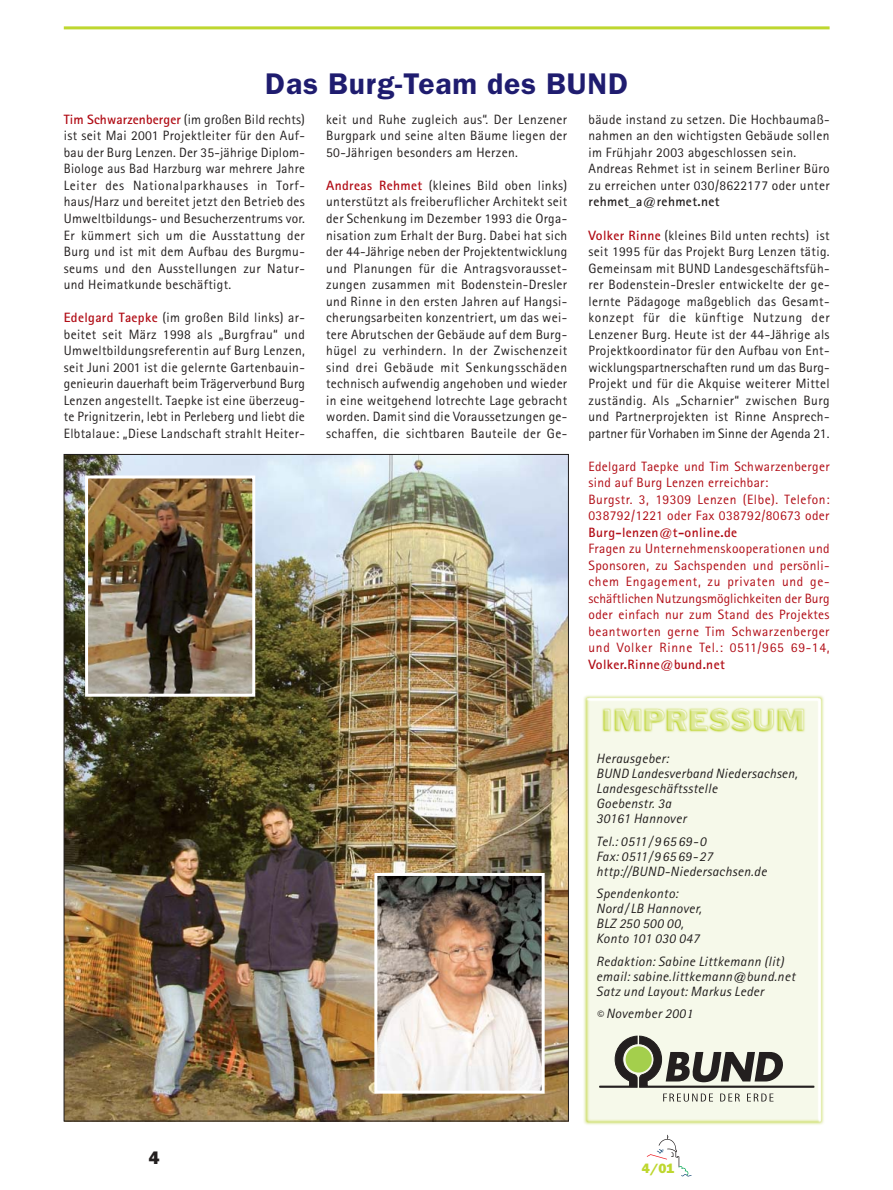
<style>
.page{position:relative;width:893px;height:1190px;background:#fff}
.page>*{position:absolute;margin:0;border:0;box-sizing:border-box;transform-origin:0 0}
.t1{font:600 30px "Franklin Gothic";letter-spacing:.03em;color:#1f1c6f}
.t2{font:800 18px "Franklin Gothic";color:#231f1f}
.t3{font:13.5px/16.5px "Rotis Sans Serif";letter-spacing:.025em;color:#231f1f;text-align:justify}
.t4{font:13.5px/16.5px "Rotis Sans Serif";letter-spacing:.025em;color:#b10d16}
.t5{font:italic 13.5px/15px "Rotis Sans Serif";letter-spacing:.025em;color:#231f1f}
.t6{font:700 13.5px "Rotis Sans Serif";letter-spacing:.025em;color:#b10d16}
.t7{font:700 13.5px "Rotis Sans Serif";letter-spacing:.025em;color:#231f1f}
.t8{font:800 13.5px "Franklin Gothic";color:#bed72f}
.s1{font-weight:700;color:#b10d16}
.s2{font-family:"Rotis Serif"}
</style>
<div class="page">
<svg style="left:646px;top:1134px;width:45px;height:42px"></svg>
<hr style="left:64px;top:26px;width:765px;height:3px;background:#bed72f">
<img style="left:583px;top:695px;width:241px;height:430px">
<img style="left:66px;top:456px;width:500px;height:663px">
<img style="left:89px;top:479px;width:162px;height:213px">
<div style="left:85px;top:475px;width:170px;height:221px;border:3px solid #fff"></div>
<img style="left:378px;top:877px;width:162px;height:212px">
<div style="left:374px;top:873px;width:170px;height:220px;border:3px solid #fff"></div>
<svg style="left:599px;top:1035px;width:215px;height:52px;background:#afb2a2"></svg>
<svg style="left:663px;top:1093px;width:50px;height:8px"></svg>
<svg style="left:720px;top:1093px;width:19px;height:8px"></svg>
<svg style="left:747px;top:1093px;width:26px;height:8px"></svg>
<h1 class="t1" style="left:265px;top:74px;width:364px">Das Burg-Team des BUND</h1>
<p class="t3" style="left:64px;top:112px;width:242px"><span class="s1">Tim Schwarzenberger</span> (im großen Bild rechts) ist seit Mai 2001 Projektleiter für den Auf&shy;bau der Burg Lenzen. Der 35-jährige Diplom-Biologe aus Bad Harzburg war mehrere Jahre Leiter des Nationalparkhauses in Torf&shy;haus/Harz und bereitet jetzt den Betrieb des Umweltbildungs- und Besucherzentrums vor.<br>Er kümmert sich um die Ausstattung der Burg und ist mit dem Aufbau des Burgmu&shy;seums und den Ausstellungen zur Natur&shy;und Heimatkunde beschäftigt.</p>
<p class="t3" style="left:64px;top:310px;width:242px"><span class="s1">Edelgard Taepke</span> (im großen Bild links) ar&shy;beitet seit März 1998 als „Burgfrau“ und Umweltbildungsreferentin auf Burg Lenzen, seit Juni 2001 ist die gelernte Gartenbauin&shy;genieurin dauerhaft beim Trägerverbund Burg Lenzen angestellt. Taepke ist eine überzeug&shy;te Prignitzerin, lebt in Perleberg und liebt die Elbtalaue: „Diese Landschaft strahlt Heiter-</p>
<p class="t3" style="left:326px;top:112px;width:242px">keit und Ruhe zugleich aus“. Der Lenzener Burgpark und seine alten Bäume liegen der 50-Jährigen besonders am Herzen.</p>
<p class="t3" style="left:326px;top:178px;width:242px"><span class="s1">Andreas Rehmet</span> (kleines Bild oben links) unterstützt als freiberuflicher Architekt seit der Schenkung im Dezember 1993 die Orga&shy;nisation zum Erhalt der Burg. Dabei hat sich der 44-Jährige neben der Projektentwicklung und Planungen für die Antragsvorausset&shy;zungen zusammen mit Bodenstein-Dresler und Rinne in den ersten Jahren auf Hangsi&shy;cherungsarbeiten konzentriert, um das wei&shy;tere Abrutschen der Gebäude auf dem Burg&shy;hügel zu verhindern. In der Zwischenzeit sind drei Gebäude mit Senkungsschäden technisch aufwendig angehoben und wieder in eine weitgehend lotrechte Lage gebracht worden. Damit sind die Voraussetzungen ge&shy;schaffen, die sichtbaren Bauteile der Ge-</p>
<p class="t3" style="left:588px;top:112px;width:242px;text-align:left">bäude instand zu setzen. Die Hochbaumaß&shy;nahmen an den wichtigsten Gebäude sollen im Frühjahr 2003 abgeschlossen sein.<br>Andreas Rehmet ist in seinem Berliner Büro zu erreichen unter 030/8622177 oder unter</p>
<p class="t7" style="left:588px;top:197px;width:132px">rehmet_a@rehmet.net</p>
<p class="t3" style="left:588px;top:228px;width:242px"><span class="s1">Volker Rinne</span> (kleines Bild unten rechts) ist seit 1995 für das Projekt Burg Lenzen tätig.<br>Gemeinsam mit BUND Landesgeschäftsfüh&shy;rer Bodenstein-Dresler entwickelte der ge&shy;lernte Pädagoge maßgeblich das Gesamt&shy;konzept für die künftige Nutzung der Lenzener Burg. Heute ist der 44-Jährige als Projektkoordinator für den Aufbau von Ent&shy;wicklungspartnerschaften rund um das Burg-Projekt und für die Akquise weiterer Mittel zuständig. Als „Scharnier“ zwischen Burg und Partnerprojekten ist Rinne Ansprech&shy;partner für Vorhaben im Sinne der Agenda 21.</p>
<p class="t4" style="left:588px;top:459px;width:242px">Edelgard Taepke und Tim Schwarzenberger sind auf Burg Lenzen erreichbar:<br>Burgstr. 3, 19309 Lenzen (Elbe). Telefon:<br>038792/1221 oder Fax 038792/80673 oder</p>
<p class="t6" style="left:588px;top:527px;width:150px">Burg-lenzen@t-online.de</p>
<p class="t4" style="left:588px;top:541px;width:242px;text-align:justify">Fragen zu Unternehmenskooperationen und Sponsoren, zu Sachspenden und persönli&shy;chem Engagement, zu privaten und ge&shy;schäftlichen Nutzungsmöglichkeiten der Burg oder einfach nur zum Stand des Projektes beantworten gerne Tim Schwarzenberger und Volker Rinne Tel.: 0511/965 69-14,</p>
<p class="t6" style="left:588px;top:659px;width:138px">Volker.Rinne@bund.net</p>
<p class="t5" style="left:596px;top:752px;width:203px">Herausgeber:<br>BUND Landesverband Niedersachsen,<br>Landesgeschäftsstelle<br>Goebenstr. 3a<br>30161 Hannover</p>
<p class="t5" style="left:596px;top:834px;width:172px">Tel.: 0511/96569-0<br>Fax: 0511/96569-27 http://BUND-Niedersachsen.de</p>
<p class="t5" style="left:596px;top:887px;width:107px">Spendenkonto:<br>Nord/LB Hannover,<br>BLZ 250 500 00,<br>Konto 101 030 047</p>
<p class="t5" style="left:596px;top:954px;width:200px">Redaktion: Sabine Littkemann (lit) email: sabine.littkemann@bund.net<br>Satz und Layout: Markus Leder</p>
<p class="t5" style="left:596px;top:1007px;width:99px">© November 200<span class="s2">1</span></p>
<h2 class="t2" style="left:149px;top:1152px;width:12px">4</h2>
<p class="t8" style="left:642px;top:1164px;width:34px">4/01</p>
</div>
